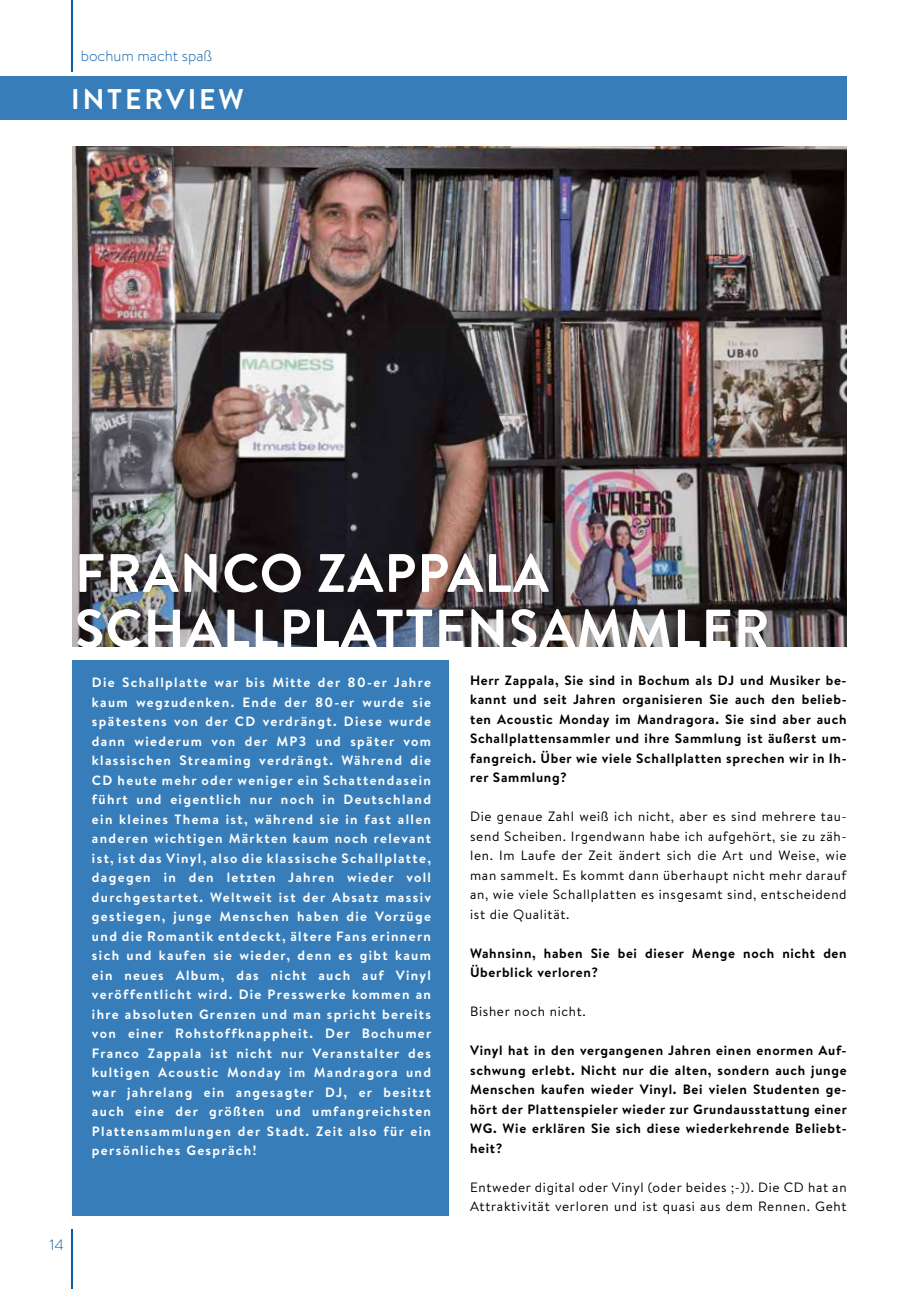
<style>
.page{position:relative;width:919px;height:1289px;background:#fff}
.page>*{position:absolute;margin:0;border:0;box-sizing:border-box;transform-origin:0 0}
.t1{font:700 54px/55.5px "Brandon Text";letter-spacing:.02em;color:#fff}
.t2{font:700 28.5px "Brandon Text";letter-spacing:.1em;color:#fff}
.t3{font:300 15px "Brandon Text";color:#055da9}
.t4{font:700 13.5px/19.5px "Brandon Text";letter-spacing:.1em;color:#fff;text-align:justify}
.t5{font:700 13.5px/19.5px "Brandon Text";letter-spacing:.05em;color:#000;text-align:justify}
.t6{font:13.5px/19.5px "Brandon Text";letter-spacing:.05em;color:#000;text-align:justify}
</style>
<div class="page">
<div style="left:0;top:76px;width:846px;height:44px;background:#377dba"></div>
<div style="left:72px;top:660px;width:376px;height:556px;background:#377dba"></div>
<img style="left:72px;top:147px;width:774px;height:499px">
<hr style="left:72px;top:1229px;width:1px;height:59px;background:#055da9">
<hr style="left:72px;top:0;width:1px;height:72px;background:#055da9">
<p class="t3" style="left:81px;top:46px;width:133px">bochum macht spaß</p>
<h2 class="t2" style="left:71px;top:80px;width:174px">INTERVIEW</h2>
<p class="t3" style="left:49px;top:1234px;width:16px">14</p>
<h1 class="t1" style="left:75px;top:544px;width:696px">FRANCO ZAPPALA<br>SCHALLPLATTENSAMMLER</h1>
<p class="t4" style="left:92px;top:672px;width:341px">Die Schallplatte war bis Mitte der 80-er Jahre kaum wegzudenken. Ende der 80-er wurde sie spätestens von der CD verdrängt. Diese wurde dann wiederum von der MP3 und später vom klassischen Streaming verdrängt. Während die CD heute mehr oder weniger ein Schattendasein führt und eigentlich nur noch in Deutschland ein kleines Thema ist, während sie in fast allen anderen wichtigen Märkten kaum noch relevant ist, ist das Vinyl, also die klassische Schallplatte, dagegen in den letzten Jahren wieder voll durchgestartet. Weltweit ist der Absatz massiv gestiegen, junge Menschen haben die Vorzüge und die Romantik entdeckt, ältere Fans erinnern sich und kaufen sie wieder, denn es gibt kaum ein neues Album, das nicht auch auf Vinyl veröffentlicht wird. Die Presswerke kommen an ihre absoluten Grenzen und man spricht bereits von einer Rohstoffknappheit. Der Bochumer Franco Zappala ist nicht nur Veranstalter des kultigen Acoustic Monday im Mandragora und war jahrelang ein angesagter DJ, er besitzt auch eine der größten und umfangreichsten Plattensammlungen der Stadt. Zeit also für ein persönliches Gespräch!</p>
<p class="t5" style="left:470px;top:670px;width:378px">Herr Zappala, Sie sind in Bochum als DJ und Musiker be&shy;kannt und seit Jahren organisieren Sie auch den belieb&shy;ten Acoustic Monday im Mandragora. Sie sind aber auch Schallplattensammler und ihre Sammlung ist äußerst um&shy;fangreich. Über wie viele Schallplatten sprechen wir in Ih&shy;rer Sammlung?</p>
<p class="t6" style="left:470px;top:806px;width:378px">Die genaue Zahl weiß ich nicht, aber es sind mehrere tau&shy;send Scheiben. Irgendwann habe ich aufgehört, sie zu zäh&shy;len. Im Laufe der Zeit ändert sich die Art und Weise, wie man sammelt. Es kommt dann überhaupt nicht mehr darauf an, wie viele Schallplatten es insgesamt sind, entscheidend ist die Qualität.</p>
<p class="t5" style="left:470px;top:943px;width:378px">Wahnsinn, haben Sie bei dieser Menge noch nicht den<br>Überblick verloren?</p>
<p class="t6" style="left:470px;top:1001px;width:117px">Bisher noch nicht.</p>
<p class="t5" style="left:470px;top:1040px;width:378px">Vinyl hat in den vergangenen Jahren einen enormen Auf&shy;schwung erlebt. Nicht nur die alten, sondern auch junge Menschen kaufen wieder Vinyl. Bei vielen Studenten ge&shy;hört der Plattenspieler wieder zur Grundausstattung einer WG. Wie erklären Sie sich diese wiederkehrende Beliebt&shy;heit?</p>
<p class="t6" style="left:470px;top:1176px;width:378px">Entweder digital oder Vinyl (oder beides ;-)). Die CD hat an<br>Attraktivität verloren und ist quasi aus dem Rennen. Geht</p>
</div>
